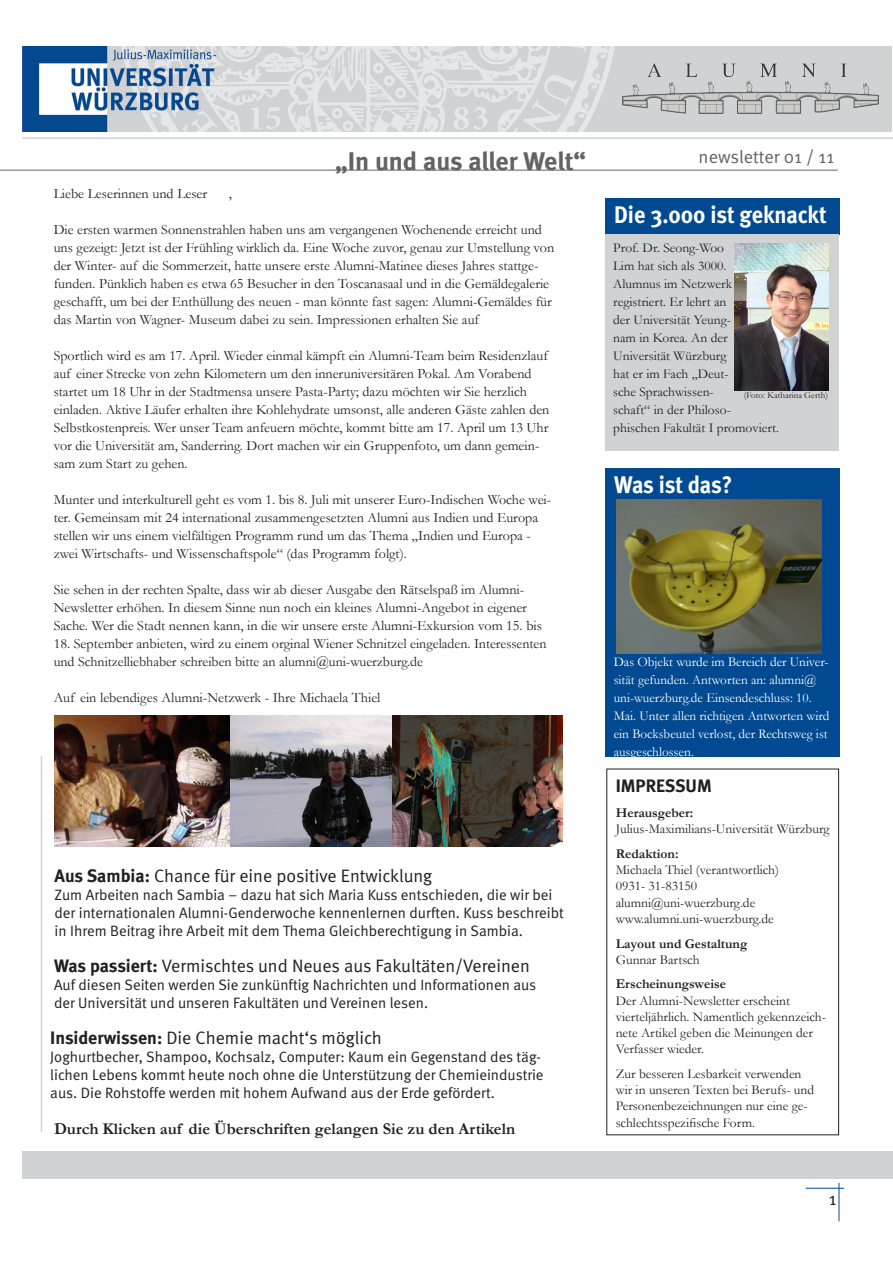
<style>
.page{position:relative;width:893px;height:1263px;background:#fff}
.page>*{position:absolute;margin:0;border:0;box-sizing:border-box;transform-origin:0 0}
.t1{font:700 25.5px "Meta";letter-spacing:-.005em;color:#636366}
.t2{font:700 24px "Meta";letter-spacing:-.005em;color:#fff;scale:.93 1}
.Kastentext{font:18px "Meta Normal";color:#231f20}
.t3{font:18px "Meta Normal";color:#636366}
.t4{font:700 18px "Meta";color:#231f20}
.t5{font:700 16.5px "Garamond";color:#231f20}
.Kastentext-2{font:15px/18px "Meta Normal";color:#231f20}
.Überschrift_groß{font:15px/18px "Meta Normal";color:#231f20}
.Grundtext{font:14.25px/18px "Garamond";color:#231f20}
.Kastentext-3{font:14.25px "Garamond";color:#231f20}
.t6{font:13.5px/18px "Garamond";color:#231f20}
.t7{font:13.5px/18px "Garamond";color:#fff}
.t8{font:700 13.5px/16.2px "Garamond";color:#231f20}
.t9{font:9px "Garamond";color:#231f20}
.s1{font-family:"Meta";font-weight:700}
.s2{font-weight:700}
.s3{font-weight:400}
</style>
<div class="page">
<div style="left:22px;top:1151px;width:871px;height:28px;background:#d1d2d4"></div>
<hr style="left:22px;top:137px;width:871px;height:2px;background:#d1d2d4">
<hr style="left:806px;top:1188px;width:38px;height:1px;background:#014990">
<hr style="left:839px;top:1183px;width:1px;height:38px;background:#014990">
<hr style="left:0;top:170px;width:838px;height:1px;background:#636366">
<img style="left:23px;top:46px;width:869px;height:85px">
<img style="left:623px;top:61px;width:255px;height:52px">
<div style="left:606px;top:468px;width:234px;height:288px;background:#014990"></div>
<hr style="left:41px;top:756px;width:1px;height:376px;background:#d1d2d4">
<div style="left:606px;top:769px;width:233px;height:366px;border:1px solid #231f20"></div>
<div style="left:606px;top:198px;width:234px;height:36px;background:#014990"></div>
<div style="left:606px;top:234px;width:233px;height:216px;background:#d1d2d4"></div>
<img style="left:734px;top:243px;width:95px;height:147px">
<img style="left:617px;top:499px;width:205px;height:154px">
<img style="left:54px;top:716px;width:508px;height:130px">
<p class="t1" style="left:335px;top:145px;width:253px">„In und aus aller Welt“</p>
<p class="Kastentext-3" style="left:54px;top:184px;width:155px">Liebe Leserinnen und Leser</p>
<p class="Kastentext-3" style="left:229px;top:184px;width:5px">,</p>
<p class="Grundtext" style="left:54px;top:220px;width:502px">Die ersten warmen Sonnenstrahlen haben uns am vergangenen Wochenende erreicht und uns gezeigt: Jetzt ist der Frühling wirklich da. Eine Woche zuvor, genau zur Umstellung von der Winter- auf die Sommerzeit, hatte unsere erste Alumni-Matinee dieses Jahres stattge&shy;funden. Pünklich haben es etwa 65 Besucher in den Toscanasaal und in die Gemäldegalerie geschafft, um bei der Enthüllung des neuen - man könnte fast sagen: Alumni-Gemäldes für das Martin von Wagner- Museum dabei zu sein. Impressionen erhalten Sie auf</p>
<p class="Grundtext" style="left:54px;top:346px;width:497px">Sportlich wird es am 17. April. Wieder einmal kämpft ein Alumni-Team beim Residenzlauf auf einer Strecke von zehn Kilometern um den inneruniversitären Pokal. Am Vorabend startet um 18 Uhr in der Stadtmensa unsere Pasta-Party; dazu möchten wir Sie herzlich einladen. Aktive Läufer erhalten ihre Kohlehydrate umsonst, alle anderen Gäste zahlen den Selbstkostenpreis. Wer unser Team anfeuern möchte, kommt bitte am 17. April um 13 Uhr vor die Universität am, Sanderring. Dort machen wir ein Gruppenfoto, um dann gemein&shy;sam zum Start zu gehen.</p>
<p class="Grundtext" style="left:54px;top:490px;width:499px">Munter und interkulturell geht es vom 1. bis 8. Juli mit unserer Euro-Indischen Woche wei&shy;ter. Gemeinsam mit 24 international zusammengesetzten Alumni aus Indien und Europa stellen wir uns einem vielfältigen Programm rund um das Thema „Indien und Europa - zwei Wirtschafts- und Wissenschaftspole“ (das Programm folgt).</p>
<p class="Grundtext" style="left:54px;top:580px;width:490px">Sie sehen in der rechten Spalte, dass wir ab dieser Ausgabe den Rätselspaß im Alumni-<br>Newsletter erhöhen. In diesem Sinne nun noch ein kleines Alumni-Angebot in eigener<br>Sache. Wer die Stadt nennen kann, in die wir unsere erste Alumni-Exkursion vom 15. bis</p>
<p class="Grundtext" style="left:54px;top:634px;width:494px">18. September anbieten, wird zu einem orginal Wiener Schnitzel eingeladen. Interessenten und Schnitzelliebhaber schreiben bitte an alumni@uni-wuerzburg.de</p>
<p class="Grundtext" style="left:54px;top:688px;width:328px">Auf ein lebendiges Alumni-Netzwerk - Ihre Michaela Thiel</p>
<p class="Kastentext" style="left:55px;top:865px;width:379px"><span class="s1">Aus Sambia:</span> Chance für eine positive Entwicklung</p>
<p class="Überschrift_groß" style="left:55px;top:886px;width:511px">Zum Arbeiten nach Sambia – dazu hat sich Maria Kuss entschieden, die wir bei der internationalen Alumni-Genderwoche kennenlernen durften. Kuss beschreibt in Ihrem Beitrag ihre Arbeit mit dem Thema Gleichberechtigung in Sambia.</p>
<p class="Kastentext" style="left:54px;top:955px;width:477px"><span class="s1">Was passiert:</span> Vermischtes und Neues aus Fakultäten/Vereinen</p>
<p class="Kastentext-2" style="left:54px;top:976px;width:484px">Auf diesen Seiten werden Sie zunkünftig Nachrichten und Informationen aus der Universität und unseren Fakultäten und Vereinen lesen.</p>
<p class="Kastentext" style="left:50px;top:1027px;width:333px"><span class="s1">Insiderwissen:</span> Die Chemie macht‘s möglich</p>
<p class="Kastentext-2" style="left:50px;top:1048px;width:495px">Joghurtbecher, Shampoo, Kochsalz, Computer: Kaum ein Gegenstand des täg&shy;lichen Lebens kommt heute noch ohne die Unterstützung der Chemieindustrie aus. Die Rohstoffe werden mit hohem Aufwand aus der Erde gefördert.</p>
<p class="t5" style="left:54px;top:1118px;width:463px">Durch Klicken auf die Überschriften gelangen Sie zu den Artikeln</p>
<p class="t3" style="left:699px;top:146px;width:137px">newsletter 01 / 11</p>
<p class="t2" style="left:614px;top:200px;width:230px">Die 3.000 ist geknackt</p>
<p class="t6" style="left:613px;top:238px;width:167px">Prof. Dr. Seong-Woo<br>Lim hat sich als 3000.<br>Alumnus im Netzwerk registriert. Er lehrt an<br>der Universität Yeung-<br>nam in Korea. An der<br>Universität Würzburg<br>hat er im Fach „Deut-<br>sche Sprachwissen-<br>schaft“ in der Philoso&shy;phischen Fakultät I promoviert.</p>
<p class="t9" style="left:744px;top:389px;width:86px">(Foto: Katharina Gerth)</p>
<p class="t2" style="left:614px;top:470px;width:129px">Was ist das?</p>
<p class="t7" style="left:614px;top:652px;width:217px">Das Objekt wurde im Bereich der Univer&shy;sität gefunden. Antworten an: alumni@ uni-wuerzburg.de Einsendeschluss: 10.<br>Mai. Unter allen richtigen Antworten wird ein Bocksbeutel verlost, der Rechtsweg ist ausgeschlossen.</p>
<p class="t4" style="left:616px;top:774px;width:98px">IMPRESSUM</p>
<p class="t6" style="left:616px;top:804px;width:215px;line-height:16.2px"><span class="s2">Herausgeber:<br></span>Julius-Maximilians-Universität Würzburg</p>
<p class="t6" style="left:616px;top:845px;width:165px;line-height:16.4px"><span class="s2">Redaktion:<br></span>Michaela Thiel (verantwortlich)<br>0931- 31-83150 alumni@uni-wuerzburg.de www.alumni.uni-wuerzburg.de</p>
<p class="t8" style="left:616px;top:935px;width:133px">Layout und Gestaltung<br><span class="s3">Gunnar Bartsch</span></p>
<p class="t6" style="left:616px;top:976px;width:212px;line-height:16.2px"><span class="s2">Erscheinungsweise<br></span>Der Alumni-Newsletter erscheint vierteljährlich. Namentlich gekennzeich&shy;nete Artikel geben die Meinungen der<br>Verfasser wieder.</p>
<p class="t6" style="left:616px;top:1065px;width:200px;line-height:16.2px">Zur besseren Lesbarkeit verwenden wir in unseren Texten bei Berufs- und Personenbezeichnungen nur eine ge&shy;schlechtsspezifische Form.</p>
<p class="Kastentext" style="left:829px;top:1189px;width:9px">1</p>
</div>
